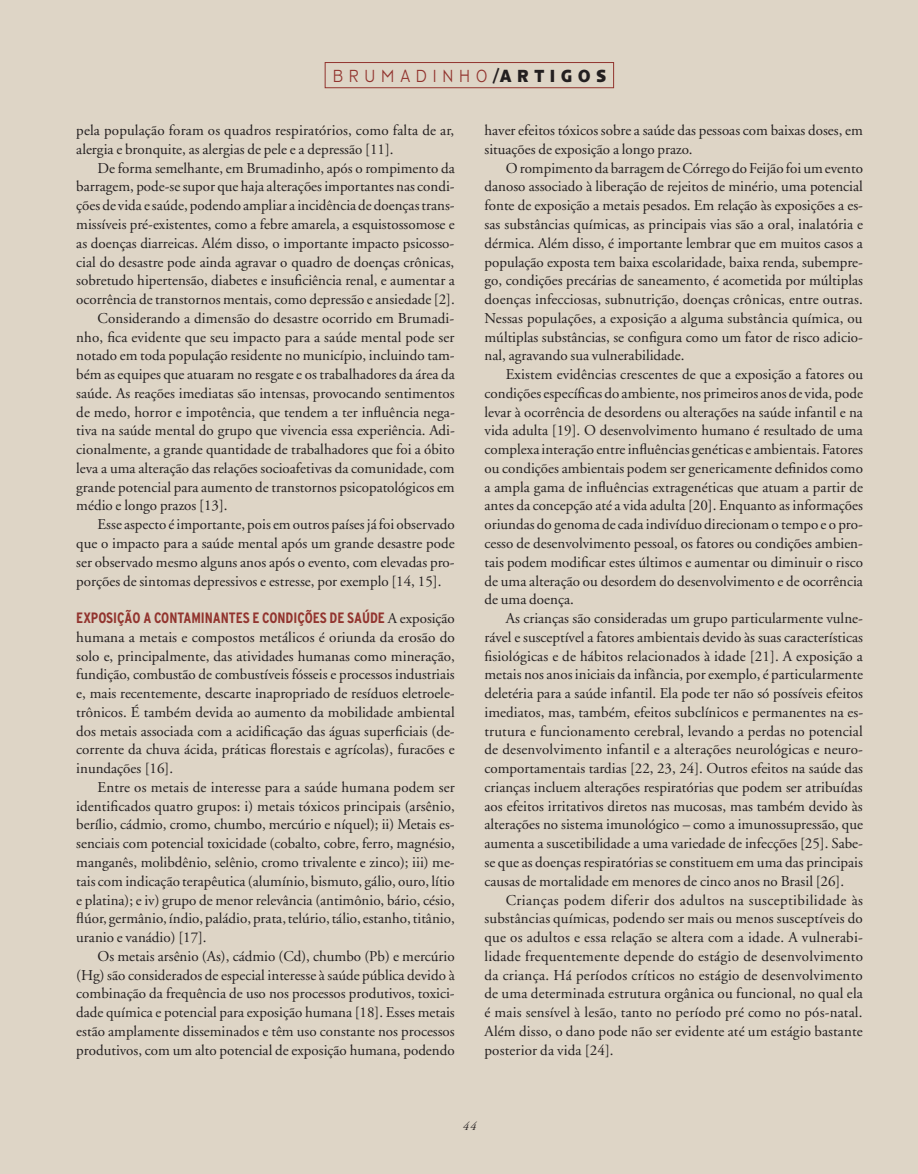
<style>
.page{position:relative;width:918px;height:1174px;background:#fff}
.page>*{position:absolute;margin:0;border:0;box-sizing:border-box;transform-origin:0 0}
.t1{font:300 18px "Anisette Petite";letter-spacing:.38em;color:#92342e;scale:.85 1}
.t2{font:15px/18.8px "Adobe Garamond";color:#231f20;text-align:justify}
.t3{font:700 condensed 15px "Interstate";color:#92342e}
.t4{font:italic 12px "Adobe Garamond";color:#231f20}
.s1{font-weight:700;color:#231f20}
.s2{font-family:"Adobe Garamond";font-weight:400;font-stretch:normal;color:#231f20}
</style>
<div class="page">
<div style="left:905px;top:0;width:13px;height:1173px;background:#ded5c6"></div>
<div style="left:0;top:0;width:905px;height:1173px;background:#ded5c6"></div>
<div style="left:325px;top:62px;width:289px;height:26px;border:1px solid #92342e"></div>
<p class="t1" style="left:333px;top:66px;width:323px">BRUMADINHO<span class="s1">/ARTIGOS</span></p>
<p class="t2" style="left:76px;top:121px;width:380px">pela população foram os quadros respiratórios, como falta de ar, alergia e bronquite, as alergias de pele e a depressão [11].</p>
<p class="t2" style="left:98px;top:159px;width:359px">De forma semelhante, em Brumadinho, após o rompimento da</p>
<p class="t2" style="left:76px;top:178px;width:380px">barragem, pode-se supor que haja alterações importantes nas condi-</p>
<p class="t2" style="left:76px;top:196px;width:380px">ções de vida e saúde, podendo ampliar a incidência de doenças trans-</p>
<p class="t2" style="left:76px;top:215px;width:380px">missíveis pré-existentes, como a febre amarela, a esquistossomose e</p>
<p class="t2" style="left:76px;top:234px;width:380px">as doenças diarreicas. Além disso, o importante impacto psicosso-</p>
<p class="t2" style="left:76px;top:253px;width:380px">cial do desastre pode ainda agravar o quadro de doenças crônicas,</p>
<p class="t2" style="left:76px;top:271px;width:380px">sobretudo hipertensão, diabetes e insuficiência renal, e aumentar a</p>
<p class="t2" style="left:76px;top:290px;width:380px">ocorrência de transtornos mentais, como depressão e ansiedade [2].</p>
<p class="t2" style="left:98px;top:309px;width:358px">Considerando a dimensão do desastre ocorrido em Brumadi-</p>
<p class="t2" style="left:76px;top:328px;width:380px">nho, fica evidente que seu impacto para a saúde mental pode ser</p>
<p class="t2" style="left:76px;top:346px;width:380px">notado em toda população residente no município, incluindo tam-</p>
<p class="t2" style="left:76px;top:365px;width:380px">bém as equipes que atuaram no resgate e os trabalhadores da área da</p>
<p class="t2" style="left:76px;top:384px;width:380px">saúde. As reações imediatas são intensas, provocando sentimentos</p>
<p class="t2" style="left:76px;top:403px;width:380px">de medo, horror e impotência, que tendem a ter influência nega-</p>
<p class="t2" style="left:76px;top:421px;width:380px">tiva na saúde mental do grupo que vivencia essa experiência. Adi-</p>
<p class="t2" style="left:76px;top:440px;width:380px">cionalmente, a grande quantidade de trabalhadores que foi a óbito</p>
<p class="t2" style="left:76px;top:459px;width:380px">leva a uma alteração das relações socioafetivas da comunidade, com</p>
<p class="t2" style="left:76px;top:478px;width:380px">grande potencial para aumento de transtornos psicopatológicos em</p>
<p class="t2" style="left:76px;top:496px;width:153px">médio e longo prazos [13].</p>
<p class="t2" style="left:98px;top:515px;width:359px">Esse aspecto é importante, pois em outros países já foi observado</p>
<p class="t2" style="left:76px;top:534px;width:380px">que o impacto para a saúde mental após um grande desastre pode</p>
<p class="t2" style="left:76px;top:553px;width:380px">ser observado mesmo alguns anos após o evento, com elevadas pro-</p>
<p class="t2" style="left:76px;top:571px;width:367px">porções de sintomas depressivos e estresse, por exemplo [14, 15].</p>
<p class="t3" style="left:76px;top:609px;width:380px">EXPOSIÇÃO A CONTAMINANTES E CONDIÇÕES DE SAÚDE <span class="s2">A exposição</span></p>
<p class="t2" style="left:76px;top:628px;width:380px">humana a metais e compostos metálicos é oriunda da erosão do solo e, principalmente, das atividades humanas como mineração, fundição, combustão de combustíveis fósseis e processos industriais e, mais recentemente, descarte inapropriado de resíduos eletroele&shy;trônicos. É também devida ao aumento da mobilidade ambiental dos metais associada com a acidificação das águas superficiais (de&shy;corrente da chuva ácida, práticas florestais e agrícolas), furacões e inundações [16].</p>
<p class="t2" style="left:76px;top:778px;width:380px;text-indent:21px">Entre os metais de interesse para a saúde humana podem ser identificados quatro grupos: i) metais tóxicos principais (arsênio, berílio, cádmio, cromo, chumbo, mercúrio e níquel); ii) Metais es&shy;senciais com potencial toxicidade (cobalto, cobre, ferro, magnésio, manganês, molibdênio, selênio, cromo trivalente e zinco); iii) me&shy;tais com indicação terapêutica (alumínio, bismuto, gálio, ouro, lítio e platina); e iv) grupo de menor relevância (antimônio, bário, césio, flúor, germânio, índio, paládio, prata, telúrio, tálio, estanho, titânio, uranio e vanádio) [17].</p>
<p class="t2" style="left:76px;top:946px;width:380px;text-indent:21px">Os metais arsênio (As), cádmio (Cd), chumbo (Pb) e mercúrio (Hg) são considerados de especial interesse à saúde pública devido à combinação da frequência de uso nos processos produtivos, toxici&shy;dade química e potencial para exposição humana [18]. Esses metais estão amplamente disseminados e têm uso constante nos processos produtivos, com um alto potencial de exposição humana, podendo</p>
<p class="t2" style="left:484px;top:121px;width:380px">haver efeitos tóxicos sobre a saúde das pessoas com baixas doses, em situações de exposição a longo prazo.</p>
<p class="t2" style="left:484px;top:159px;width:380px;text-indent:21px">O rompimento da barragem de Córrego do Feijão foi um evento danoso associado à liberação de rejeitos de minério, uma potencial fonte de exposição a metais pesados. Em relação às exposições a es&shy;sas substâncias químicas, as principais vias são a oral, inalatória e dérmica. Além disso, é importante lembrar que em muitos casos a população exposta tem baixa escolaridade, baixa renda, subempre&shy;go, condições precárias de saneamento, é acometida por múltiplas doenças infecciosas, subnutrição, doenças crônicas, entre outras.<br>Nessas populações, a exposição a alguma substância química, ou múltiplas substâncias, se configura como um fator de risco adicio&shy;nal, agravando sua vulnerabilidade.</p>
<p class="t2" style="left:484px;top:365px;width:380px;text-indent:21px">Existem evidências crescentes de que a exposição a fatores ou condições específicas do ambiente, nos primeiros anos de vida, pode levar à ocorrência de desordens ou alterações na saúde infantil e na vida adulta [19]. O desenvolvimento humano é resultado de uma complexa interação entre influências genéticas e ambientais. Fatores ou condições ambientais podem ser genericamente definidos como a ampla gama de influências extragenéticas que atuam a partir de antes da concepção até a vida adulta [20]. Enquanto as informações oriundas do genoma de cada indivíduo direcionam o tempo e o pro&shy;cesso de desenvolvimento pessoal, os fatores ou condições ambien&shy;tais podem modificar estes últimos e aumentar ou diminuir o risco de uma alteração ou desordem do desenvolvimento e de ocorrência de uma doença.</p>
<p class="t2" style="left:484px;top:609px;width:380px;text-indent:21px">As crianças são consideradas um grupo particularmente vulne&shy;rável e susceptível a fatores ambientais devido às suas características fisiológicas e de hábitos relacionados à idade [21]. A exposição a metais nos anos iniciais da infância, por exemplo, é particularmente deletéria para a saúde infantil. Ela pode ter não só possíveis efeitos imediatos, mas, também, efeitos subclínicos e permanentes na es&shy;trutura e funcionamento cerebral, levando a perdas no potencial de desenvolvimento infantil e a alterações neurológicas e neuro&shy;comportamentais tardias [22, 23, 24]. Outros efeitos na saúde das crianças incluem alterações respiratórias que podem ser atribuídas aos efeitos irritativos diretos nas mucosas, mas também devido às alterações no sistema imunológico – como a imunossupressão, que aumenta a suscetibilidade a uma variedade de infecções [25]. Sabe&shy;se que as doenças respiratórias se constituem em uma das principais causas de mortalidade em menores de cinco anos no Brasil [26].</p>
<p class="t2" style="left:484px;top:890px;width:380px;text-indent:21px">Crianças podem diferir dos adultos na susceptibilidade às substâncias químicas, podendo ser mais ou menos susceptíveis do que os adultos e essa relação se altera com a idade. A vulnerabi&shy;lidade frequentemente depende do estágio de desenvolvimento da criança. Há períodos críticos no estágio de desenvolvimento de uma determinada estrutura orgânica ou funcional, no qual ela é mais sensível à lesão, tanto no período pré como no pós-natal.<br>Além disso, o dano pode não ser evidente até um estágio bastante posterior da vida [24].</p>
<p class="t4" style="left:463px;top:1119px;width:15px">44</p>
</div>
